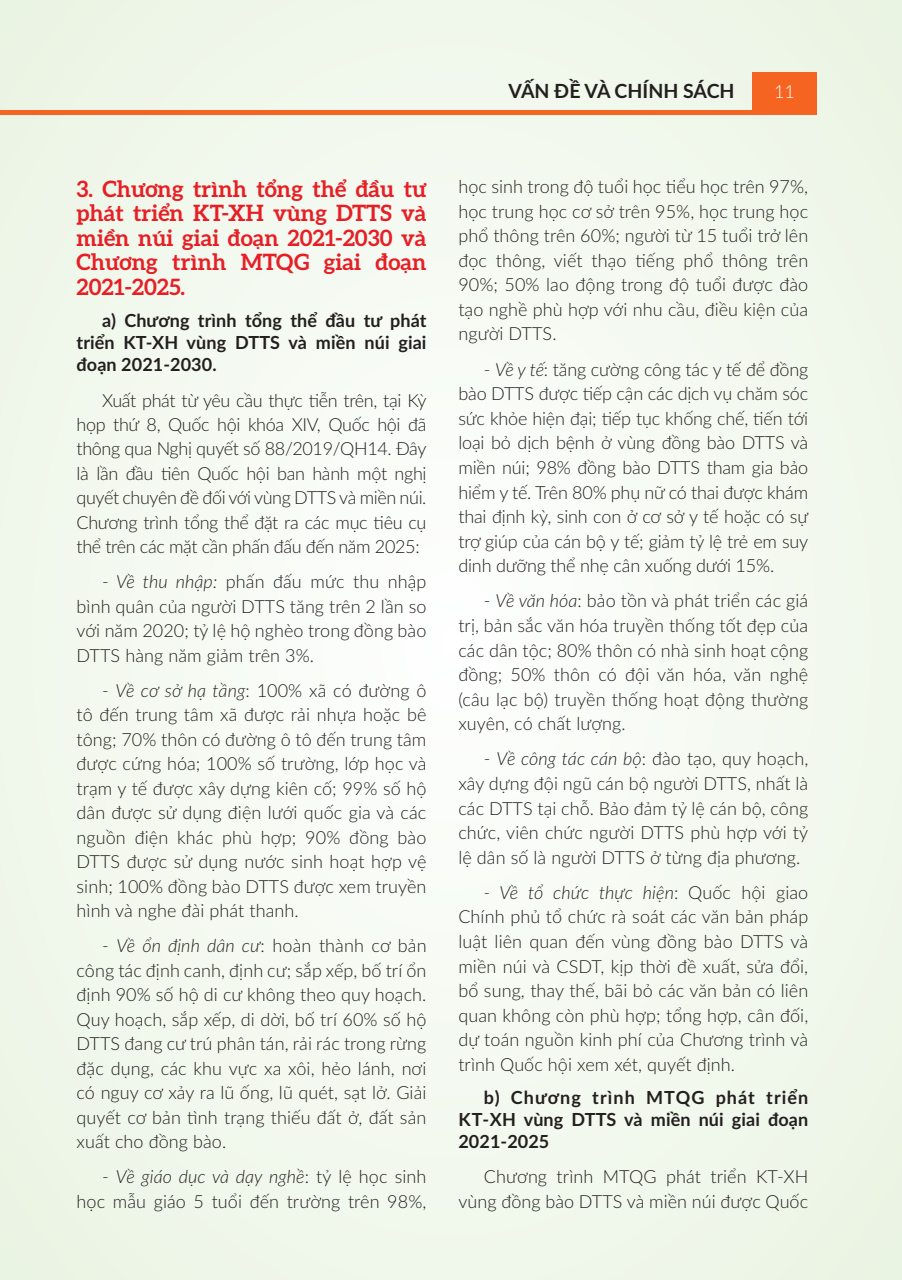
<style>
.page{position:relative;width:902px;height:1280px;background:#fff}
.page>*{position:absolute;margin:0;border:0;box-sizing:border-box;transform-origin:0 0}
.t1{font:700 22.5px/24.5px "SVN Aleo";color:#e71e25;text-align:justify}
.t2{font:700 19.5px "Lato";color:#241f1f}
.t3{font:300 18px/24.6px "Lato";letter-spacing:.005em;color:#241f1f;text-align:justify}
.t4{font:300 18px/24.5px "Lato";letter-spacing:-.02em;color:#241f1f}
.t5{font:700 18px/22px "Lato";letter-spacing:.005em;color:#241f1f;text-align:justify}
.t6{font:300 18px "Lato";color:#fff}
.s1{font-style:italic}
</style>
<div class="page">
<div style="left:0;top:0;width:901px;height:1280px;background:#f3f9ef"></div>
<div style="left:752px;top:72px;width:64px;height:43px;background:#f56521"></div>
<hr style="left:0;top:111px;width:752px;height:4px;background:#f56521">
<p class="t2" style="left:508px;top:76px;width:227px">VẤN ĐỀ VÀ CHÍNH SÁCH</p>
<p class="t6" style="left:774px;top:79px;width:22px">11</p>
<p class="t1" style="left:77px;top:175px;width:351px">3. Chương trình tổng thể đầu tư phát triển KT-XH vùng DTTS và miền núi giai đoạn 2021-2030 và Chương trình MTQG giai đoạn 2021-2025.</p>
<p class="t5" style="left:77px;top:309px;width:351px;text-indent:26px">a) Chương trình tổng thể đầu tư phát triển KT-XH vùng DTTS và miền núi giai đoạn 2021-2030.</p>
<p class="t4" style="left:77px;top:387px;width:351px;text-indent:26px">Xuất phát từ yêu cầu thực tiễn trên, tại Kỳ họp thứ 8, Quốc hội khóa XIV, Quốc hội đã thông qua Nghị quyết số 88/2019/QH14. Đây là lần đầu tiên Quốc hội ban hà nh một nghị quyết chuyên đề đối với vù ng DTTS và miền núi.<br>Chương trình tổng thể đặt ra các mục tiêu cụ thể trên các mặt cần phấn đấu đến năm 2025:</p>
<p class="t3" style="left:77px;top:569px;width:351px;text-indent:26px">- <span class="s1">Về thu nhập:</span> phấn đấu mức thu nhập bình quân của người DTTS tăng trên 2 lần so với năm 2020; tỷ lệ hộ nghèo trong đồng bào DTTS hàng năm giảm trên 3%.</p>
<p class="t3" style="left:77px;top:678px;width:351px;text-indent:26px">- <span class="s1">Về cơ sở hạ tầng</span>: 100% xã có đường ô tô đến trung tâm xã được rải nhựa hoặc bê tông; 70% thôn có đường ô tô đến trung tâm được cứng hóa; 100% số trường, lớp học và trạm y tế được xây dựng kiên cố; 99% số hộ dân được sử dụng điện lưới quốc gia và các nguồn điện khác phù hợp; 90% đồng bào DTTS được sử dụng nước sinh hoạt hợp vệ sinh; 100% đồng bào DTTS được xem truyền hình và nghe đài phát thanh.</p>
<p class="t3" style="left:77px;top:933px;width:351px;text-indent:26px">- <span class="s1">Về ổn định dân cư</span>: hoàn thành cơ bản công tác định canh, định cư; sắp xếp, bố trí ổn định 90% số hộ di cư không theo quy hoạch.<br>Quy hoạch, sắp xếp, di dời, bố trí 60% số hộ DTTS đang cư trú phân tán, rải rác trong rừng đặc dụng, các khu vực xa xôi, hẻo lánh, nơi có nguy cơ xảy ra lũ ống, lũ quét, sạt lở. Giải quyết cơ bản tình trạng thiếu đất ở, đất sản xuất cho đồng bào.</p>
<p class="t3" style="left:77px;top:1164px;width:351px;text-align:right">- <span class="s1">Về giáo dục và dạy nghề</span>: tỷ lệ học sinh học mẫu giáo 5 tuổi đến trường trên 98%,</p>
<p class="t3" style="left:458px;top:174px;width:351px">học sinh trong độ tuổi học tiểu học trên 97%, học trung học cơ sở trên 95%, học trung học phổ thông trên 60%; người từ 15 tuổi trở lên đọc thông, viết thạo tiếng phổ thông trên 90%; 50% lao động trong độ tuổi được đào tạo nghề phù hợp với nhu cầu, điều kiện của người DTTS.</p>
<p class="t3" style="left:458px;top:356px;width:351px;text-indent:26px">- <span class="s1">Về y tế</span>: tăng cường công tác y tế để đồng bào DTTS được tiếp cận các dịch vụ chăm sóc sức khỏe hiện đại; tiếp tục khống chế, tiến tới loại bỏ dịch bệnh ở vùng đồng bào DTTS và miền núi; 98% đồng bào DTTS tham gia bảo hiểm y tế. Trên 80% phụ nữ có thai được khám thai định kỳ, sinh con ở cơ sở y tế hoặc có sự trợ giúp của cán bộ y tế; giảm tỷ lệ trẻ em suy dinh dưỡng thể nhẹ cân xuống dưới 15%.</p>
<p class="t3" style="left:458px;top:588px;width:351px;text-indent:26px">- <span class="s1">Về văn hóa</span>: bảo tồn và phát triển các giá trị, bản sắc văn hóa truyền thống tốt đẹp của các dân tộc; 80% thôn có nhà sinh hoạt cộng đồng; 50% thôn có đội văn hóa, văn nghệ (câu lạc bộ) truyền thống hoạt động thường xuyên, có chất lượng.</p>
<p class="t3" style="left:458px;top:746px;width:351px;text-indent:26px">- <span class="s1">Về công tác cán bộ</span>: đào tạo, quy hoạch, xây dựng đội ngũ cán bộ người DTTS, nhất là các DTTS tại chỗ. Bảo đảm tỷ lệ cán bộ, công chức, viên chức người DTTS phù hợp với tỷ lệ dân số là người DTTS ở từng địa phương.</p>
<p class="t3" style="left:458px;top:879px;width:351px;text-indent:26px"><span class="s1">- Về tổ chức thực hiện</span>: Quốc hội giao Chính phủ tổ chức rà soát các văn bản pháp luật liên quan đến vùng đồng bào DTTS và miền núi và CSDT, kịp thời đề xuất, sửa đổi, bổ sung, thay thế, bãi bỏ các văn bản có liên quan không còn phù hợp; tổng hợp, cân đối, dự toán nguồn kinh phí của Chương trình và trình Quốc hội xem xét, quyết định.</p>
<p class="t5" style="left:458px;top:1085px;width:351px;text-indent:26px">b) Chương trình MTQG phát triển KT-XH vùng DTTS và miền núi giai đoạn 2021-2025</p>
<p class="t3" style="left:458px;top:1164px;width:351px;text-align:right">Chương trình MTQG phát triển KT-XH vùng đồng bào DTTS và miền núi được Quốc</p>
</div>
